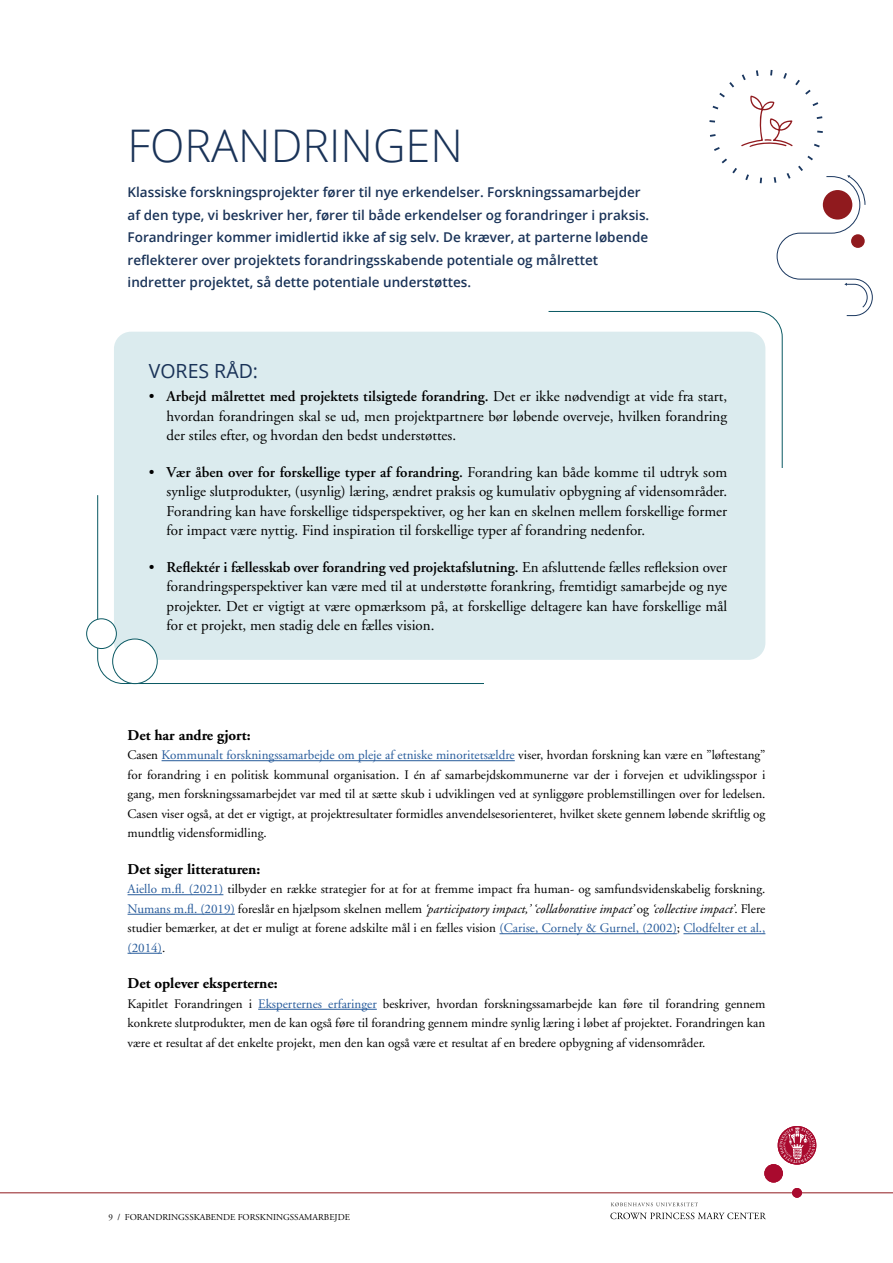
<style>
.page{position:relative;width:893px;height:1263px;background:#fff}
.page>*{position:absolute;margin:0;border:0;box-sizing:border-box;transform-origin:0 0}
.t1{font:300 45px "Open Sans";color:#1a3358}
.t2{font:19.5px "Open Sans";color:#1a3358}
.t3{font:15px/19.5px "Adobe Garamond";color:#000;text-align:justify}
.t4{font:700 15px "Adobe Garamond";color:#000}
.t5{font:600 13.5px/22.5px "Open Sans";color:#1a3358}
.t6{font:13.05px/19.5px "Adobe Garamond";color:#000;text-align:justify}
.t7{font:9px "Adobe Garamond";color:#000}
.s1{font-weight:600}
.s2{color:#275b9b}
.s3{font-style:italic}
</style>
<div class="page">
<hr style="left:0;top:1192px;width:893px;height:1px;background:#901a1e">
<svg style="left:764px;top:1164px;width:19px;height:18px"></svg>
<svg style="left:611px;top:1202px;width:87px;height:4px"></svg>
<svg style="left:610px;top:1212px;width:156px;height:7px"></svg>
<div style="left:114px;top:332px;width:651px;height:328px;background:#dbebee;border-radius:17px"></div>
<svg style="left:97px;top:495px;width:387px;height:189px"></svg>
<div style="left:87px;top:619px;width:29px;height:29px;background:#fff;border-radius:50%"></div>
<div style="left:86px;top:619px;width:31px;height:30px;border:1px solid #0a5963;border-radius:50%"></div>
<div style="left:113px;top:639px;width:44px;height:45px;background:#fff;border-radius:50%"></div>
<div style="left:112px;top:639px;width:45px;height:45px;border:1px solid #0a5963;border-radius:50%"></div>
<hr style="left:162px;top:760px;width:353px;height:1px;background:#275b9b">
<hr style="left:128px;top:894px;width:95px;height:1px;background:#275b9b">
<hr style="left:128px;top:914px;width:107px;height:1px;background:#275b9b">
<hr style="left:499px;top:933px;width:178px;height:1px;background:#275b9b">
<hr style="left:683px;top:933px;width:82px;height:1px;background:#275b9b">
<hr style="left:128px;top:953px;width:34px;height:1px;background:#275b9b">
<hr style="left:258px;top:1009px;width:119px;height:1px;background:#275b9b">
<svg style="left:548px;top:69px;width:325px;height:399px"></svg>
<div style="left:778px;top:1126px;width:38px;height:38px;background:#a90a2e;border-radius:50%"></div>
<div style="left:765px;top:1164px;width:18px;height:18px;background:#a90a2e;border-radius:50%"></div>
<div style="left:792px;top:1188px;width:10px;height:9px;background:#a90a2e;border-radius:50%"></div>
<svg style="left:779px;top:1127px;width:36px;height:36px"></svg>
<h1 class="t1" style="left:128px;top:115px;width:337px">FORANDRINGEN</h1>
<p class="t5" style="left:128px;top:181px;width:523px">Klassiske forskningsprojekter fører til nye erkendelser. Forskningssamarbejder af den type, vi beskriver her, fører til både erkendelser og forandringer i praksis.<br>Forandringer kommer imidlertid ikke af sig selv. De kræver, at parterne løbende reflekterer over projektets forandringsskabende potentiale og målrettet indretter projektet, så dette potentiale understøttes.</p>
<h2 class="t2" style="left:149px;top:357px;width:111px">VORES RÅD:</h2>
<p class="t3" style="left:167px;top:387px;width:562px;text-indent:-18px">• <span class="s1">Arbejd målrettet med projektets tilsigtede forandring.</span> Det er ikke nødvendigt at vide fra start, hvordan forandringen skal se ud, men projektpartnere bør løbende overveje, hvilken forandring der stiles efter, og hvordan den bedst understøttes.</p>
<p class="t3" style="left:167px;top:463px;width:562px;text-indent:-18px">• <span class="s1">Vær åben over for forskellige typer af forandring.</span> Forandring kan både komme til udtryk som synlige slutprodukter, (usynlig) læring, ændret praksis og kumulativ opbygning af vidensområder.<br>Forandring kan have forskellige tidsperspektiver, og her kan en skelnen mellem forskellige former for impact være nyttig. Find inspiration til forskellige typer af forandring nedenfor.</p>
<p class="t3" style="left:167px;top:558px;width:562px;text-indent:-18px">• <span class="s1">Reflektér i fællesskab over forandring ved projektafslutning.</span> En afsluttende fælles refleksion over forandringsperspektiver kan være med til at understøtte forankring, fremtidigt samarbejde og nye projekter. Det er vigtigt at være opmærksom på, at forskellige deltagere kan have forskellige mål for et projekt, men stadig dele en fælles vision.</p>
<p class="t4" style="left:128px;top:727px;width:125px">Det har andre gjort:</p>
<p class="t6" style="left:128px;top:746px;width:639px">Casen <span class="s2">Kommunalt forskningssamarbejde om pleje af etniske minoritetsældre</span> viser, hvordan forskning kan være en ”løftestang” for forandring i en politisk kommunal organisation. I én af samarbejdskommunerne var der i forvejen et udviklingsspor i gang, men forskningssamarbejdet var med til at sætte skub i udviklingen ved at synliggøre problemstillingen over for ledelsen.<br>Casen viser også, at det er vigtigt, at projektresultater formidles anvendelsesorienteret, hvilket skete gennem løbende skriftlig og mundtlig vidensformidling.</p>
<p class="t4" style="left:128px;top:861px;width:134px">Det siger litteraturen:</p>
<p class="t6" style="left:128px;top:880px;width:639px"><span class="s2">Aiello m.fl. (2021)</span> tilbyder en række strategier for at for at fremme impact fra human- og samfundsvidenskabelig forskning.<br><span class="s2">Numans m.fl. (2019)</span> foreslår en hjælpsom skelnen mellem <span class="s3">‘participatory impact,’ ‘collaborative impact’</span> og <span class="s3">‘collective impact’</span>. Flere studier bemærker, at det er muligt at forene adskilte mål i en fælles vision <span class="s2">(Carise, Cornely &amp; Gurnel, (2002)</span>; <span class="s2">Clodfelter et al., (2014)</span>.</p>
<p class="t4" style="left:128px;top:975px;width:152px">Det oplever eksperterne:</p>
<p class="t6" style="left:128px;top:994px;width:639px">Kapitlet Forandringen i <span class="s2">Eksperternes erfaringer</span> beskriver, hvordan forskningssamarbejde kan føre til forandring gennem konkrete slutprodukter, men de kan også føre til forandring gennem mindre synlig læring i løbet af projektet. Forandringen kan være et resultat af det enkelte projekt, men den kan også være et resultat af en bredere opbygning af vidensområder.</p>
<p class="t7" style="left:108px;top:1212px;width:243px">9 / FORANDRINGSSKABENDE FORSKNINGSSAMARBEJDE</p>
</div>
